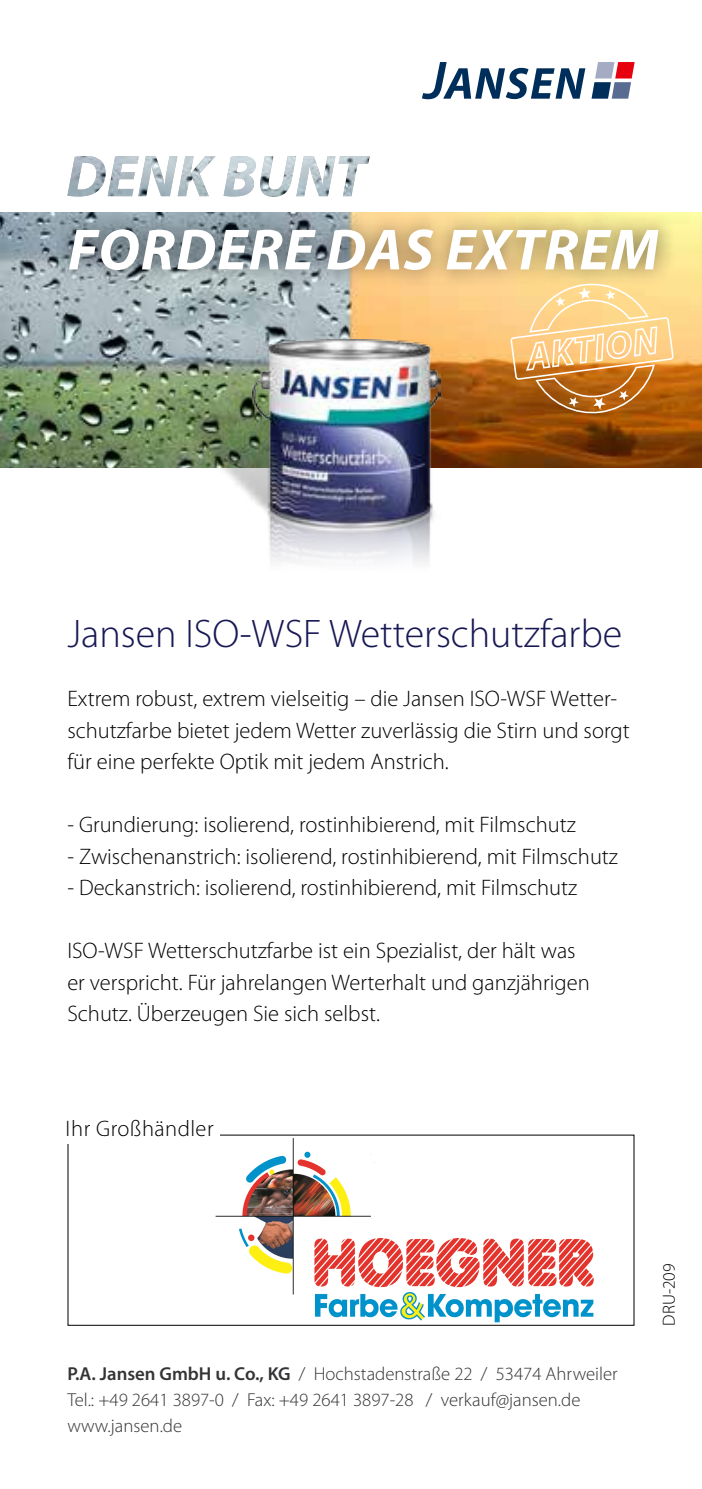
<style>
.page{position:relative;width:702px;height:1489px;background:#fff}
.page>*{position:absolute;margin:0;border:0;box-sizing:border-box;transform-origin:0 0}
.t1{font:italic 700 58.5px "Myriad Pro";letter-spacing:.02em;color:#fff}
.t2{font:300 40px "Myriad Pro";color:#171754}
.t3{font:300 22.5px/31.5px "Myriad Pro";color:#000}
.t4{font:300 22.5px "Myriad Pro";letter-spacing:.02em;color:#000}
.t5{font:300 18.75px/26.2px "Myriad Pro";color:#333436}
.t6{font:300 17.5px "Myriad Pro";color:#000}
.s1{font-weight:600}
</style>
<div class="page">
<svg style="left:422px;top:62px;width:163px;height:37px"></svg>
<svg style="left:591px;top:62px;width:43px;height:37px"></svg>
<img style="left:0;top:213px;width:702px;height:255px">
<div style="left:51px;top:210px;width:626px;height:79px;background:#000;opacity:.5"></div>
<svg style="left:511px;top:281px;width:163px;height:134px;background:#e3b06c"></svg>
<img style="left:82px;top:323px;width:365px;height:177px">
<img style="left:253px;top:340px;width:187px;height:223px">
<img style="left:67px;top:156px;width:302px;height:41px">
<img style="left:215px;top:1138px;width:379px;height:183px">
<h1 class="t1" style="left:68px;top:212px;width:592px">FORDERE DAS EXTREM</h1>
<h2 class="t2" style="left:67px;top:611px;width:556px">Jansen ISO-WSF Wetterschutzfarbe</h2>
<p class="t3" style="left:67px;top:683px;width:563px">Extrem robust, extrem vielseitig – die Jansen ISO-WSF Wetter&shy;schutzfarbe bietet jedem Wetter zuverlässig die Stirn und sorgt für eine perfekte Optik mit jedem Anstrich.</p>
<p class="t3" style="left:67px;top:809px;width:510px">- Grundierung: isolierend, rostinhibierend, mit Filmschutz</p>
<p class="t3" style="left:67px;top:841px;width:552px">- Zwischenanstrich: isolierend, rostinhibierend, mit Filmschutz</p>
<p class="t3" style="left:67px;top:872px;width:511px">- Deckanstrich: isolierend, rostinhibierend, mit Filmschutz</p>
<p class="t3" style="left:67px;top:935px;width:524px">ISO-WSF Wetterschutzfarbe ist ein Spezialist, der hält was er verspricht. Für jahrelangen Werterhalt und ganzjährigen<br>Schutz. Überzeugen Sie sich selbst.</p>
<p class="t4" style="left:66px;top:1115px;width:149px">Ihr Großhändler</p>
<p class="t5" style="left:67px;top:1360px;width:552px"><span class="s1">P.A. Jansen GmbH u. Co., KG</span> / Hochstadenstraße 22 / 53474 Ahrweiler<br>Tel.: +49 2641 3897-0 / Fax: +49 2641 3897-28 / verkauf@jansen.de www.jansen.de</p>
<p class="t6" style="left:659px;top:1325px;width:63px;rotate:-90deg">DRU-209</p>
</div>
